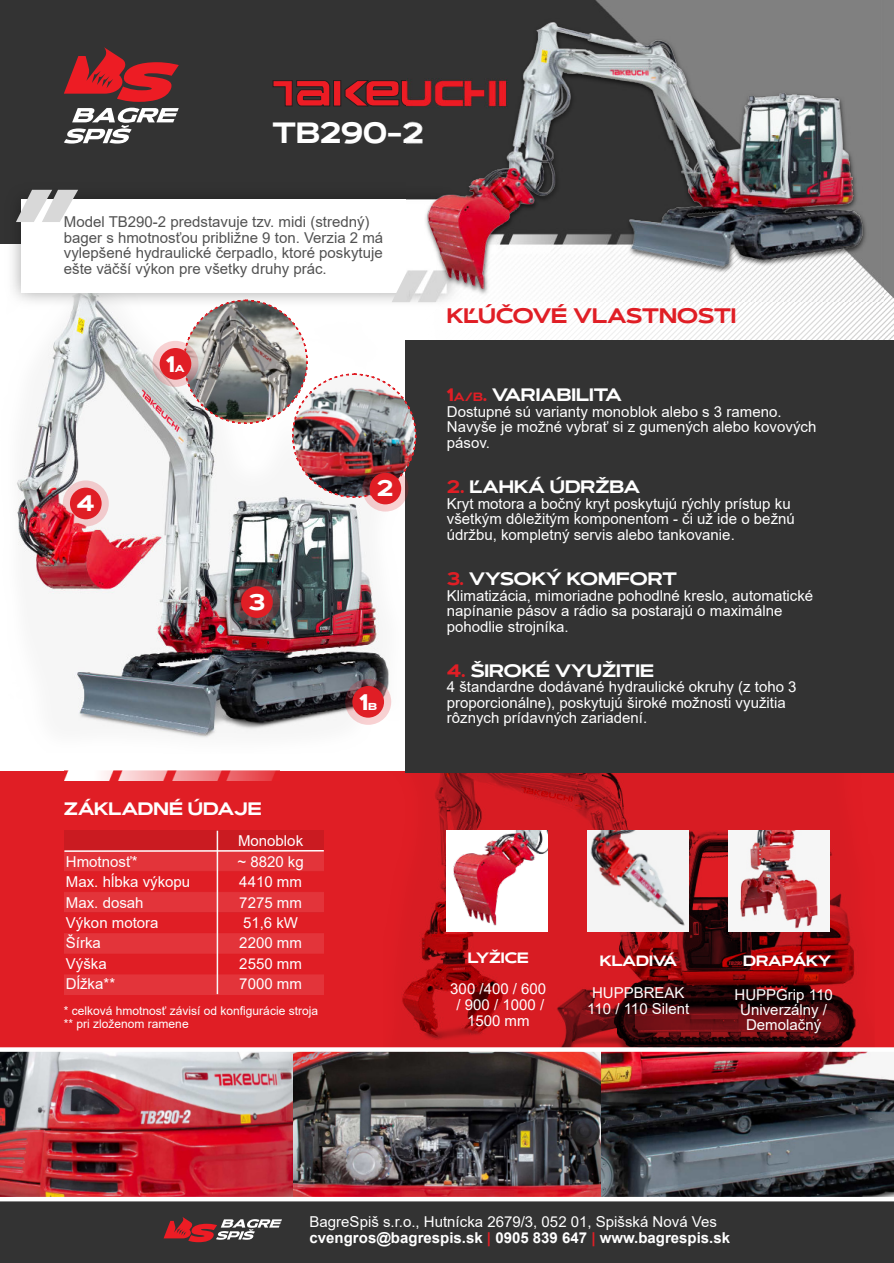
<style>
.page{position:relative;width:894px;height:1263px;background:#fff}
.page>*{position:absolute;margin:0;border:0;box-sizing:border-box;transform-origin:0 0}
.t1{font:700 121.8px "Artegra Sans Extended SC";color:#d8d8d8}
.t2{font:700 29.25px "Artegra Sans Extended SC";color:#fff}
.t3{font:700 22.5px "Artegra Sans Extended SC";color:#fff}
.t4{font:700 21px "Artegra Sans Extended SC";color:#e01e25}
.t5{font:700 18px "Artegra Sans Extended SC";color:#fff}
.t6{font:15px/15.5px "Arial";color:#fff}
.t7{font:15px/15.5px "Arial";color:#525252}
.t8{font:700 15px "Artegra Sans Extended SC";color:#fff}
.t9{font:12px/12.5px "Arial";color:#fff}
.s1{font-size:12px}
.s2{color:#e01e25}
.s3{font-size:12px;color:#e01e25}
.s4{font-weight:700}
.s5{font-weight:700;color:#e01e25}
</style>
<div class="page">
<div style="left:0;top:0;width:893px;height:244px;background:#333"></div>
<img style="left:16px;top:310px;width:454px;height:428px">
<img style="left:184px;top:300px;width:123px;height:123px;border-radius:50%">
<img style="left:12px;top:244px;width:430px;height:66px">
<div style="left:21px;top:199px;width:425px;height:94px;background:#fff"></div>
<div style="left:152px;top:341px;width:46px;height:46px;background:#e01e25;border-radius:50%;opacity:.2"></div>
<div style="left:159px;top:348px;width:32px;height:32px;background:#e01e25;border-radius:50%"></div>
<div style="left:345px;top:679px;width:46px;height:46px;background:#e01e25;border-radius:50%;opacity:.2"></div>
<div style="left:352px;top:686px;width:32px;height:32px;background:#e01e25;border-radius:50%"></div>
<svg style="left:582px;top:0;width:311px;height:328px"></svg>
<svg style="left:273px;top:80px;width:57px;height:26px"></svg>
<div style="left:333px;top:80px;width:8px;height:26px;background:#ed1c24;border:1px solid #231f20"></div>
<svg style="left:345px;top:80px;width:61px;height:26px"></svg>
<div style="left:0;top:771px;width:893px;height:278px;background:#e01e25"></div>
<img style="left:401px;top:773px;width:458px;height:274px">
<div style="left:404px;top:341px;width:489px;height:432px;background:#333"></div>
<img style="left:292px;top:374px;width:123px;height:123px;border-radius:50%">
<div style="left:362px;top:466px;width:46px;height:46px;background:#e01e25;border-radius:50%;opacity:.2"></div>
<div style="left:369px;top:473px;width:32px;height:31px;background:#e01e25;border-radius:50%"></div>
<div style="left:63px;top:480px;width:46px;height:46px;background:#e01e25;border-radius:50%;opacity:.2"></div>
<div style="left:70px;top:488px;width:32px;height:31px;background:#e01e25;border-radius:50%"></div>
<div style="left:234px;top:579px;width:46px;height:46px;background:#e01e25;border-radius:50%;opacity:.2"></div>
<div style="left:241px;top:586px;width:32px;height:32px;background:#e01e25;border-radius:50%"></div>
<div style="left:0;top:1199px;width:893px;height:64px;background:#333"></div>
<img style="left:64px;top:831px;width:260px;height:163px">
<hr style="left:216px;top:831px;width:2px;height:163px;background:#f7f6f5">
<hr style="left:64px;top:850px;width:260px;height:2px;background:#fff">
<img style="left:728px;top:830px;width:101px;height:101px">
<img style="left:587px;top:830px;width:101px;height:101px">
<div style="left:446px;top:830px;width:101px;height:101px;background:#fff"></div>
<img style="left:453px;top:830px;width:94px;height:96px">
<svg style="left:163px;top:1217px;width:119px;height:25px"></svg>
<img style="left:0;top:1052px;width:893px;height:145px">
<hr style="left:0;top:1197px;width:893px;height:4px;background:#fff">
<div style="left:0;top:1047px;width:893px;height:5px;background:#fff"></div>
<svg style="left:64px;top:47px;width:115px;height:55px"></svg>
<svg style="left:64px;top:108px;width:115px;height:36px"></svg>
<img style="left:406px;top:0;width:477px;height:301px">
<img style="left:409px;top:0;width:472px;height:297px">
<img style="left:65px;top:770px;width:214px;height:11px">
<h2 class="t2" style="left:272px;top:116px;width:153px">TB290-2</h2>
<h1 class="t1" style="left:10px;top:162px;width:76px">”</h1>
<p class="t7" style="left:64px;top:216px;width:321px">Model TB290-2 predstavuje tzv. midi (stredný) bager s hmotnosťou približne 9 ton. Verzia 2 má vylepšené hydraulické čerpadlo, ktoré poskytuje ešte väčší výkon pre všetky druhy prác.</p>
<h1 class="t1" style="left:385px;top:242px;width:76px">”</h1>
<h3 class="t4" style="left:446px;top:303px;width:291px">KĽÚČOVÉ VLASTNOSTI</h3>
<h3 class="t3" style="left:166px;top:351px;width:20px">1<span class="s1">a</span></h3>
<h3 class="t3" style="left:76px;top:490px;width:19px">4</h3>
<h3 class="t3" style="left:248px;top:589px;width:18px">3</h3>
<p class="t5" style="left:64px;top:798px;width:199px">ZÁKLADNÉ ÚDAJE</p>
<p class="t6" style="left:238px;top:835px;width:67px">Monoblok</p>
<p class="t6" style="left:66px;top:855px;width:73px">Hmotnosť*</p>
<p class="t6" style="left:237px;top:855px;width:68px">~ 8820 kg</p>
<p class="t6" style="left:66px;top:875px;width:126px">Max. hĺbka výkopu</p>
<p class="t6" style="left:239px;top:875px;width:64px">4410 mm</p>
<p class="t6" style="left:66px;top:896px;width:79px">Max. dosah</p>
<p class="t6" style="left:239px;top:896px;width:64px">7275 mm</p>
<p class="t6" style="left:66px;top:916px;width:94px">Výkon motora</p>
<p class="t6" style="left:243px;top:916px;width:57px">51,6 kW</p>
<p class="t6" style="left:66px;top:937px;width:37px">Šírka</p>
<p class="t6" style="left:239px;top:937px;width:64px">2200 mm</p>
<p class="t6" style="left:66px;top:957px;width:42px">Výška</p>
<p class="t6" style="left:239px;top:957px;width:64px">2550 mm</p>
<p class="t6" style="left:66px;top:978px;width:51px">Dĺžka**</p>
<p class="t6" style="left:239px;top:978px;width:64px">7000 mm</p>
<p class="t9" style="left:64px;top:1006px;width:255px">* celková hmotnosť závisí od konfigurácie stroja ** pri zloženom ramene</p>
<h3 class="t3" style="left:377px;top:475px;width:18px">2</h3>
<h3 class="t3" style="left:359px;top:689px;width:19px">1<span class="s1">b</span></h3>
<p class="t5" style="left:446px;top:385px;width:176px"><span class="s2">1</span><span class="s3">A/B</span><span class="s2">.</span> VARIABILITA</p>
<p class="t6" style="left:446px;top:405px;width:371px">Dostupné sú varianty monoblok alebo s 3 rameno.<br>Navyše je možné vybrať si z gumených alebo kovových pásov.</p>
<p class="t5" style="left:446px;top:476px;width:195px"><span class="s2">2.</span> ĽAHKÁ ÚDRŽBA</p>
<p class="t6" style="left:446px;top:497px;width:349px">Kryt motora a bočný kryt poskytujú rýchly prístup ku všetkým dôležitým komponentom - či už ide o bežnú údržbu, kompletný servis alebo tankovanie.</p>
<p class="t5" style="left:446px;top:568px;width:231px"><span class="s2">3.</span> VYSOKÝ KOMFORT</p>
<p class="t6" style="left:446px;top:589px;width:368px">Klimatizácia, mimoriadne pohodlné kreslo, automatické napínanie pásov a rádio sa postarajú o maximálne pohodlie strojníka.</p>
<p class="t5" style="left:446px;top:660px;width:208px"><span class="s2">4.</span> ŠIROKÉ VYUŽITIE</p>
<p class="t6" style="left:446px;top:681px;width:351px">4 štandardne dodávané hydraulické okruhy (z toho 3 proporcionálne), poskytujú široké možnosti využitia rôznych prídavných zariadení.</p>
<p class="t8" style="left:467px;top:949px;width:63px">LYŽICE</p>
<p class="t6" style="left:450px;top:982px;width:97px;line-height:16px;text-align:center">300 /400 / 600 / 900 / 1000 /<br>1500 mm</p>
<p class="t8" style="left:599px;top:952px;width:79px">KLADIVÁ</p>
<p class="t6" style="left:587px;top:986px;width:104px;line-height:16px;text-align:center">HUPPBREAK<br>110 / 110 Silent</p>
<p class="t8" style="left:742px;top:952px;width:90px">DRAPÁKY</p>
<p class="t6" style="left:734px;top:988px;width:100px;line-height:15px;text-align:center">HUPPGrip 110<br>Univerzálny /<br>Demolačný</p>
<p class="t6" style="left:309px;top:1216px;width:422px">BagreSpiš s.r.o., Hutnícka 2679/3, 052 01, Spišská Nová Ves <span class="s4">cvengros@bagrespis.sk</span> <span class="s5">|</span> <span class="s4">0905 839 647</span> <span class="s5">|</span> <span class="s4">www.bagrespis.sk</span></p>
</div>
